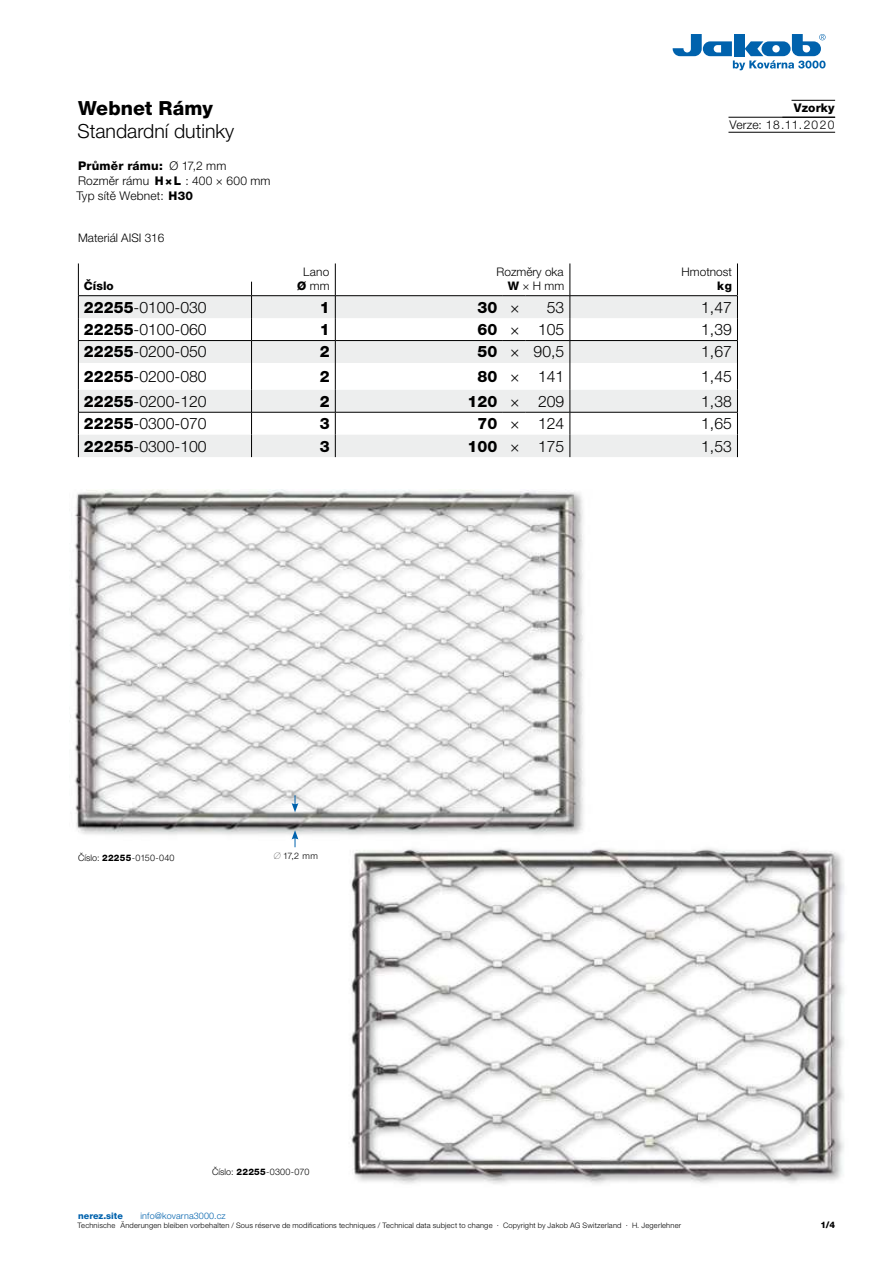
<style>
.page{position:relative;width:893px;height:1263px;background:#fff}
.page>*{position:absolute;margin:0;border:0;box-sizing:border-box;transform-origin:0 0}
.t1{font:300 19.5px "Helvetica Neue LT Pro";color:#000}
.t2{font:800 19.5px "Helvetica Neue LT Pro";letter-spacing:.005em;color:#000}
.t3{font:300 15.75px "Helvetica Neue LT Pro";color:#000}
.t4{font:800 15.75px "Helvetica Neue LT Pro";color:#000}
.t5{font:300 12px/15px "Helvetica Neue LT Pro";letter-spacing:.015em;color:#000}
.t6{font:800 12px "Helvetica Neue LT Pro";letter-spacing:.01em;color:#000}
.t7{font:300 11.85px "Helvetica Neue LT Pro";color:#000}
.t8{font:800 11.85px "Helvetica Neue LT Pro";color:#000}
.t9{font:300 9px "Helvetica Neue LT Pro";color:#000}
.t10{font:300 9px "Helvetica Neue LT Pro";letter-spacing:.01em;color:#0062ad}
.t11{font:800 9px "Helvetica Neue LT Pro";color:#0062ad}
.t12{font:800 9px "Helvetica Neue LT Pro";color:#000}
.t13{font:300 7.5px "Helvetica Neue LT Pro";letter-spacing:.02em;color:#000}
.s1{font-weight:800}
.s2{font-weight:300}
.s3{font-family:"Bitter";font-weight:100;font-style:italic}
</style>
<div class="page">
<img style="left:70px;top:490px;width:774px;height:694px">
<hr style="left:791px;top:100px;width:44px;height:1px;background:#000">
<hr style="left:728px;top:117px;width:107px;height:1px;background:#000">
<hr style="left:728px;top:132px;width:107px;height:1px;background:#000">
<svg style="left:673px;top:34px;width:152px;height:36px"></svg>
<svg style="left:79px;top:296px;width:658px;height:161px;fill:#edeeee"></svg>
<hr style="left:78px;top:263px;width:1px;height:32px;background:#000">
<hr style="left:737px;top:263px;width:1px;height:32px;background:#000">
<svg style="left:335px;top:296px;width:1px;height:161px"></svg>
<svg style="left:570px;top:296px;width:1px;height:161px"></svg>
<svg style="left:737px;top:296px;width:1px;height:161px"></svg>
<hr style="left:78px;top:295px;width:174px;height:1px;background:#000">
<hr style="left:335px;top:295px;width:168px;height:1px;background:#000">
<svg style="left:503px;top:295px;width:22px;height:1px"></svg>
<hr style="left:525px;top:295px;width:45px;height:1px;background:#000">
<hr style="left:570px;top:295px;width:167px;height:1px;background:#000">
<hr style="left:570px;top:263px;width:1px;height:32px;background:#000">
<svg style="left:78px;top:296px;width:1px;height:161px"></svg>
<hr style="left:78px;top:340px;width:174px;height:1px;background:#000">
<hr style="left:252px;top:340px;width:83px;height:1px;background:#000">
<hr style="left:335px;top:340px;width:168px;height:1px;background:#000">
<svg style="left:503px;top:340px;width:22px;height:1px"></svg>
<hr style="left:525px;top:340px;width:45px;height:1px;background:#000">
<hr style="left:570px;top:340px;width:168px;height:1px;background:#000">
<hr style="left:78px;top:412px;width:174px;height:1px;background:#000">
<hr style="left:252px;top:412px;width:83px;height:1px;background:#000">
<hr style="left:335px;top:412px;width:168px;height:1px;background:#000">
<svg style="left:503px;top:412px;width:22px;height:1px"></svg>
<hr style="left:525px;top:412px;width:45px;height:1px;background:#000">
<hr style="left:570px;top:412px;width:168px;height:1px;background:#000">
<hr style="left:252px;top:295px;width:83px;height:1px;background:#000">
<hr style="left:335px;top:263px;width:1px;height:32px;background:#000">
<svg style="left:251px;top:282px;width:1px;height:175px"></svg>
<svg style="left:292px;top:830px;width:6px;height:17px"></svg>
<svg style="left:292px;top:795px;width:6px;height:17px"></svg>
<p class="t2" style="left:78px;top:101px;width:136px">Webnet Rámy</p>
<p class="t1" style="left:78px;top:124px;width:158px">Standardní dutinky</p>
<p class="t5" style="left:76px;top:160px;width:196px"><span class="s1">Průměr rámu:</span> Ø 17,2 mm<br>Rozměr rámu <span class="s1">H × L</span> : 400 × 600 mm<br>Typ sítě Webnet: <span class="s1">H30</span></p>
<p class="t7" style="left:78px;top:233px;width:88px">Materiál AISI 316</p>
<p class="t6" style="left:794px;top:103px;width:42px">Vzorky</p>
<p class="t5" style="left:730px;top:119px;width:106px">Verze: 18.11.2020</p>
<p class="t7" style="left:303px;top:268px;width:28px">Lano</p>
<p class="t7" style="left:497px;top:268px;width:69px">Rozměry oka</p>
<p class="t7" style="left:682px;top:268px;width:52px">Hmotnost</p>
<p class="t8" style="left:84px;top:282px;width:31px">Číslo</p>
<p class="t7" style="left:297px;top:282px;width:34px"><span class="s1">Ø</span> mm</p>
<p class="t7" style="left:508px;top:282px;width:58px"><span class="s1">W</span> × H mm</p>
<p class="t8" style="left:717px;top:282px;width:16px">kg</p>
<p class="t3" style="left:84px;top:301px;width:124px"><span class="s1">22255</span>-0100-030</p>
<p class="t4" style="left:320px;top:301px;width:11px">1</p>
<p class="t4" style="left:477px;top:301px;width:44px">30 <span class="s2">×</span></p>
<p class="t3" style="left:547px;top:301px;width:19px">53</p>
<p class="t3" style="left:701px;top:301px;width:32px">1,47</p>
<p class="t3" style="left:84px;top:324px;width:124px"><span class="s1">22255</span>-0100-060</p>
<p class="t4" style="left:320px;top:324px;width:11px">1</p>
<p class="t3" style="left:477px;top:324px;width:88px"><span class="s1">60</span> × 105</p>
<p class="t3" style="left:701px;top:324px;width:32px">1,39</p>
<p class="t3" style="left:84px;top:346px;width:124px"><span class="s1">22255</span>-0200-050</p>
<p class="t4" style="left:320px;top:346px;width:11px">2</p>
<p class="t3" style="left:477px;top:346px;width:88px"><span class="s1">50</span> × 90,5</p>
<p class="t3" style="left:701px;top:346px;width:32px">1,67</p>
<p class="t3" style="left:84px;top:371px;width:124px"><span class="s1">22255</span>-0200-080</p>
<p class="t4" style="left:320px;top:371px;width:11px">2</p>
<p class="t3" style="left:477px;top:371px;width:88px"><span class="s1">80</span> × 141</p>
<p class="t3" style="left:701px;top:371px;width:32px">1,45</p>
<p class="t3" style="left:84px;top:395px;width:124px"><span class="s1">22255</span>-0200-120</p>
<p class="t4" style="left:320px;top:395px;width:11px">2</p>
<p class="t3" style="left:467px;top:395px;width:98px"><span class="s1">120</span> × 209</p>
<p class="t3" style="left:701px;top:395px;width:32px">1,38</p>
<p class="t3" style="left:84px;top:418px;width:124px"><span class="s1">22255</span>-0300-070</p>
<p class="t4" style="left:320px;top:418px;width:11px">3</p>
<p class="t3" style="left:477px;top:418px;width:88px"><span class="s1">70</span> × 124</p>
<p class="t3" style="left:701px;top:418px;width:32px">1,65</p>
<p class="t3" style="left:84px;top:440px;width:124px"><span class="s1">22255</span>-0300-100</p>
<p class="t4" style="left:320px;top:440px;width:11px">3</p>
<p class="t3" style="left:467px;top:440px;width:98px"><span class="s1">100</span> × 175</p>
<p class="t3" style="left:701px;top:440px;width:32px">1,53</p>
<p class="t9" style="left:78px;top:854px;width:98px">Číslo: <span class="s1">22255</span>-0150-040</p>
<p class="t9" style="left:273px;top:853px;width:46px"><span class="s3">∅</span> 17,2 mm</p>
<p class="t9" style="left:212px;top:1168px;width:99px">Číslo: <span class="s1">22255</span>-0300-070</p>
<p class="t11" style="left:78px;top:1212px;width:46px">nerez.site</p>
<p class="t10" style="left:140px;top:1212px;width:87px">info@kovarna3000.cz</p>
<p class="t13" style="left:78px;top:1223px;width:605px">Technische Änderungen bleiben vorbehalten / Sous réserve de modifications techniques / Technical data subject to change ∙ Copyright by Jakob AG Switzerland ∙ H. Jegerlehner</p>
<p class="t12" style="left:820px;top:1222px;width:16px">1/4</p>
</div>
